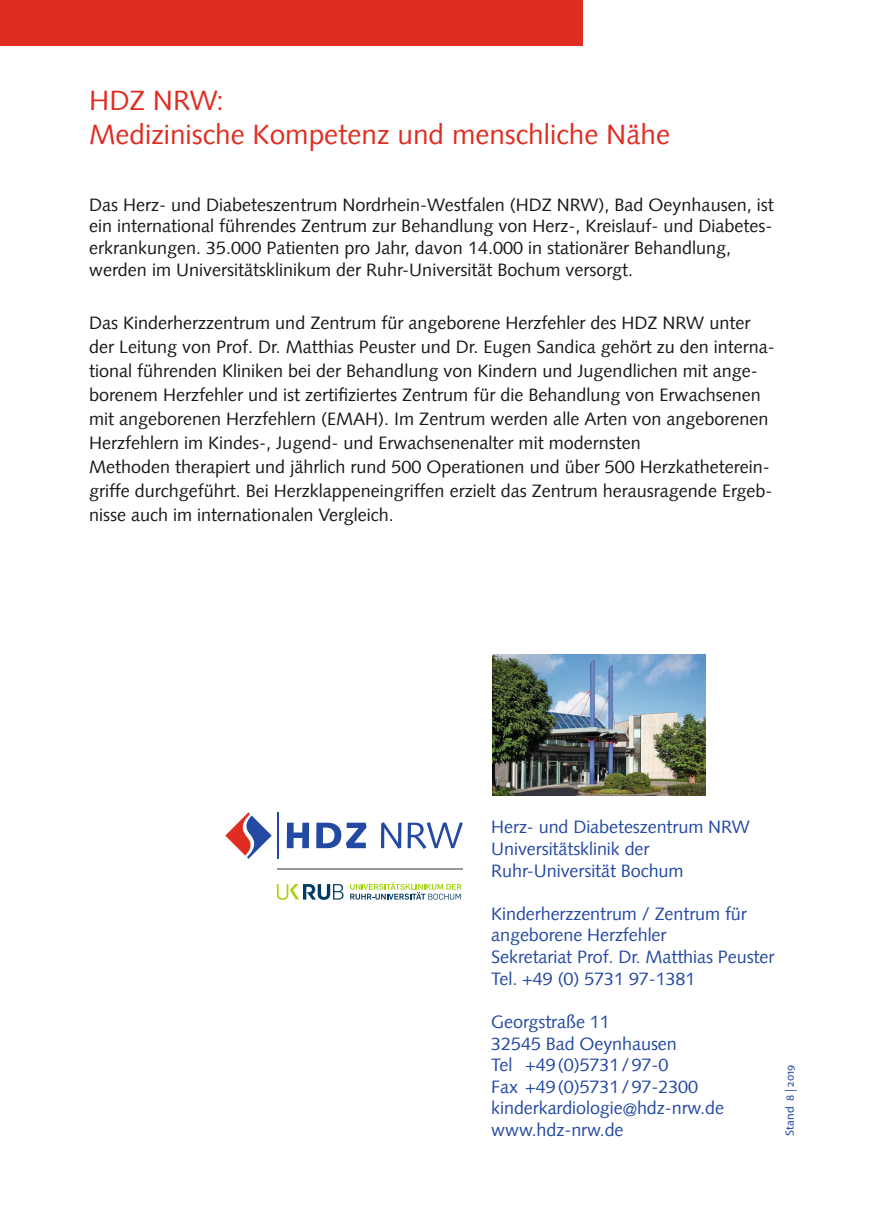
<style>
.page{position:relative;width:874px;height:1225px;background:#fff}
.page>*{position:absolute;margin:0;border:0;box-sizing:border-box;transform-origin:0 0}
.t1{font:28px/33.6px "Syntax";color:#df2d21}
.t2{font:18px/24px "Syntax";color:#171818}
.t3{font:18px/21.6px "Syntax";letter-spacing:-.005em;color:#2449a2}
.t4{font:12px "Myriad Pro";letter-spacing:.015em;color:#2449a2}
</style>
<div class="page">
<div style="left:0;top:0;width:583px;height:45px;background:#df2d21"></div>
<svg style="left:277px;top:884px;width:66px;height:16px"></svg>
<svg style="left:350px;top:882px;width:111px;height:17px"></svg>
<svg style="left:287px;top:822px;width:22px;height:26px"></svg>
<svg style="left:316px;top:822px;width:50px;height:26px"></svg>
<svg style="left:381px;top:822px;width:20px;height:26px"></svg>
<svg style="left:407px;top:822px;width:55px;height:27px"></svg>
<svg style="left:225px;top:812px;width:46px;height:47px"></svg>
<hr style="left:277px;top:812px;width:1px;height:47px;background:#2449a2">
<hr style="left:277px;top:868px;width:185px;height:1px;background:#989797">
<img style="left:492px;top:654px;width:212px;height:142px">
<h1 class="t1" style="left:89px;top:84px;width:582px">HDZ NRW:<br>Medizinische Kompetenz und menschliche Nähe</h1>
<p class="t2" style="left:89px;top:194px;width:685px;line-height:21.6px">Das Herz- und Diabeteszentrum Nordrhein-Westfalen (HDZ NRW), Bad Oeynhausen, ist ein international führendes Zentrum zur Behandlung von Herz-, Kreislauf- und Diabetes&shy;erkrankungen. 35.000 Patienten pro Jahr, davon 14.000 in stationärer Behandlung, werden im Universitätsklinikum der Ruhr-Universität Bochum versorgt.</p>
<p class="t2" style="left:89px;top:311px;width:687px">Das Kinderherzzentrum und Zentrum für angeborene Herzfehler des HDZ NRW unter der Leitung von Prof. Dr. Matthias Peuster und Dr. Eugen Sandica gehört zu den interna&shy;tional führenden Kliniken bei der Behandlung von Kindern und Jugendlichen mit ange&shy;borenem Herzfehler und ist zertifiziertes Zentrum für die Behandlung von Erwachsenen mit angeborenen Herzfehlern (EMAH). Im Zentrum werden alle Arten von angeborenen Herzfehlern im Kindes-, Jugend- und Erwachsenenalter mit modernsten<br>Methoden therapiert und jährlich rund 500 Operationen und über 500 Herzkatheterein&shy;griffe durchgeführt. Bei Herzklappeneingriffen erzielt das Zentrum herausragende Ergeb&shy;nisse auch im internationalen Vergleich.</p>
<p class="t3" style="left:491px;top:816px;width:260px">Herz- und Diabeteszentrum NRW<br>Universitätsklinik der<br>Ruhr-Universität Bochum</p>
<p class="t3" style="left:491px;top:903px;width:284px">Kinderherzzentrum / Zentrum für angeborene Herzfehler<br>Sekretariat Prof. Dr. Matthias Peuster<br>Tel. +49 (0) 5731 97-1381</p>
<p class="t3" style="left:491px;top:1011px;width:234px">Georgstraße 11<br>32545 Bad Oeynhausen<br>Tel +49(0)5731/97-0<br>Fax +49(0)5731/97-2300 kinderkardiologie@hdz-nrw.de www.hdz-nrw.de</p>
<p class="t4" style="left:782px;top:1136px;width:73px;rotate:-90deg">Stand 8 | 2019</p>
</div>
